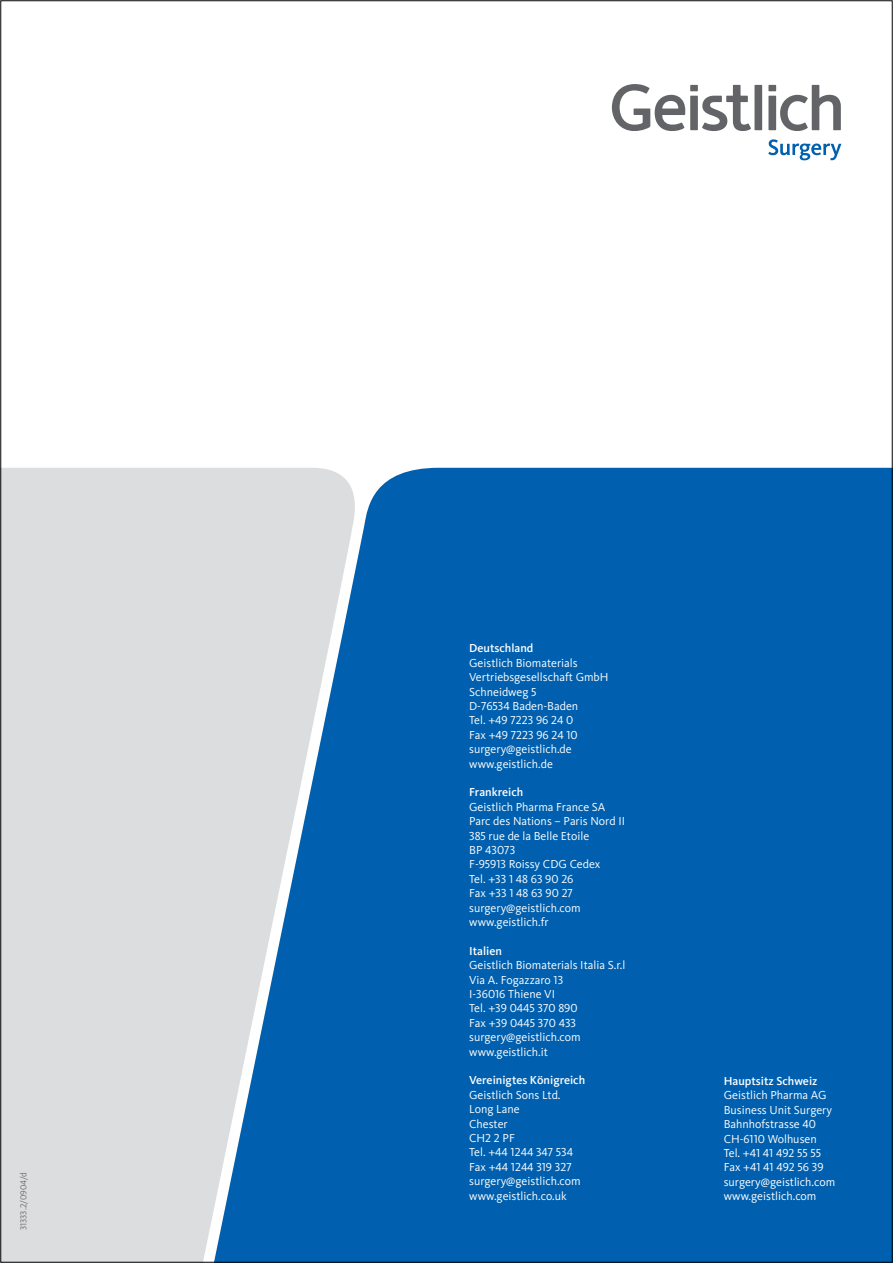
<style>
.page{position:relative;width:893px;height:1263px;background:#fff}
.page>*{position:absolute;margin:0;border:0;box-sizing:border-box;transform-origin:0 0}
.t1{font:12px/14.4px "Kievit OT";color:#fff}
.t2{font:500 12px "Kievit OT";color:#fff}
.t3{font:9px "Kievit OT";color:#6d6f71}
</style>
<div class="page">
<div style="left:361px;top:468px;width:532px;height:795px;background:#0060af"></div>
<svg style="left:0;top:468px;width:361px;height:795px;background:#b3c6d5"></svg>
<svg style="left:780px;top:85px;width:61px;height:46px"></svg>
<svg style="left:702px;top:85px;width:49px;height:46px"></svg>
<svg style="left:612px;top:84px;width:74px;height:47px"></svg>
<svg style="left:768px;top:139px;width:73px;height:21px"></svg>
<div style="left:754px;top:85px;width:8px;height:45px;background:#636467"></div>
<div style="left:690px;top:96px;width:8px;height:34px;background:#636467"></div>
<div style="left:690px;top:85px;width:8px;height:6px;background:#636467"></div>
<div style="left:768px;top:96px;width:8px;height:34px;background:#636467"></div>
<div style="left:768px;top:85px;width:8px;height:6px;background:#636467"></div>
<p class="t3" style="left:18px;top:1230px;width:60px;rotate:-90deg">31333.2/0904/d</p>
<p class="t2" style="left:469px;top:641px;width:66px">Deutschland</p>
<p class="t1" style="left:469px;top:655px;width:141px">Geistlich Biomaterials<br>Vertriebsgesellschaft GmbH<br>Schneidweg 5<br>D-76534 Baden-Baden<br>Tel. +49 7223 96 24 0<br>Fax +49 7223 96 24 10 surgery@geistlich.de www.geistlich.de</p>
<p class="t2" style="left:469px;top:785px;width:56px">Frankreich</p>
<p class="t1" style="left:469px;top:799px;width:157px">Geistlich Pharma France SA<br>Parc des Nations – Paris Nord II<br>385 rue de la Belle Etoile<br>BP 43073<br>F-95913 Roissy CDG Cedex<br>Tel. +33 1 48 63 90 26<br>Fax +33 1 48 63 90 27 surgery@geistlich.com www.geistlich.fr</p>
<p class="t2" style="left:469px;top:943px;width:34px">Italien</p>
<p class="t1" style="left:469px;top:958px;width:158px">Geistlich Biomaterials Italia S.r.l<br>Via A. Fogazzaro 13<br>I-36016 Thiene VI<br>Tel. +39 0445 370 890<br>Fax +39 0445 370 433 surgery@geistlich.com www.geistlich.it</p>
<p class="t2" style="left:469px;top:1073px;width:118px">Vereinigtes Königreich</p>
<p class="t1" style="left:469px;top:1087px;width:113px">Geistlich Sons Ltd.<br>Long Lane<br>Chester<br>CH2 2 PF<br>Tel. +44 1244 347 534<br>Fax +44 1244 319 327 surgery@geistlich.com www.geistlich.co.uk</p>
<p class="t2" style="left:724px;top:1074px;width:95px">Hauptsitz Schweiz</p>
<p class="t1" style="left:724px;top:1088px;width:113px">Geistlich Pharma AG<br>Business Unit Surgery<br>Bahnhofstrasse 40<br>CH-6110 Wolhusen<br>Tel. +41 41 492 55 55<br>Fax +41 41 492 56 39 surgery@geistlich.com www.geistlich.com</p>
</div>
